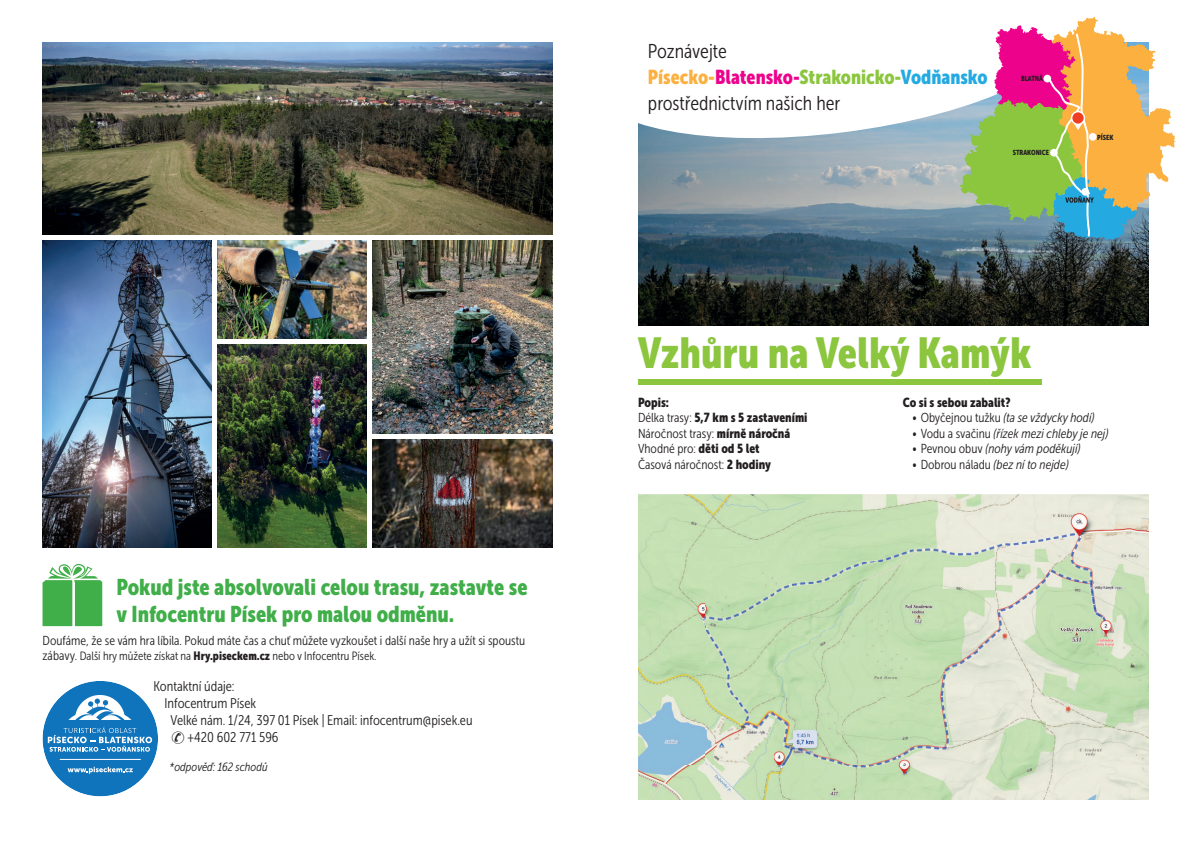
<style>
.page{position:relative;width:1191px;height:842px;background:#fff}
.page>*{position:absolute;margin:0;border:0;box-sizing:border-box;transform-origin:0 0}
.t1{font:43px "Museo Sans Cond 900";color:#8bc63e}
.t2{font:22.6px/27.2px "Museo Sans Cond 900";color:#40ae49}
.t3{font:20px "Museo Sans Cond 900";color:#8bc63e}
.t4{font:20px "Museo Sans Cond 300";color:#231f20}
.t5{font:14px "Museo Sans Cond 300";color:#231f20}
.t6{font:13px/15.6px "Museo Sans Cond 300";color:#231f20}
.t7{font:italic 13px "Museo Sans Cond 300";color:#231f20}
.t8{font:13px/15.6px "Museo Sans Cond 900";color:#231f20}
.t9{font:12px "Museo Sans Cond 300";color:#231f20}
.t10{font:italic 12px "Museo Sans Cond 300";color:#231f20}
.t11{font:7.2px "Museo Sans Cond 900";color:#231f20}
.s1{font-size:13px}
.s2{font-family:"Museo Sans Cond 900"}
.s3{color:#fbb03f}
.s4{color:#ed028c}
.s5{color:#24aae1}
.s6{font-family:"Museo Sans Cond 300"}
.s7{font-style:normal}
</style>
<div class="page">
<img style="left:638px;top:149px;width:510px;height:176px">
<svg style="left:638px;top:107px;width:322px;height:42px"></svg>
<div style="left:638px;top:379px;width:403px;height:5px;background:#8bc63e"></div>
<img style="left:638px;top:495px;width:510px;height:304px">
<div style="left:43px;top:681px;width:115px;height:115px;background:#1074bc;border-radius:50%"></div>
<svg style="left:68px;top:695px;width:63px;height:25px"></svg>
<svg style="left:48px;top:727px;width:104px;height:25px"></svg>
<hr style="left:60px;top:759px;width:81px;height:1px;background:#fff">
<svg style="left:68px;top:767px;width:65px;height:7px"></svg>
<svg style="left:43px;top:564px;width:59px;height:62px"></svg>
<img style="left:43px;top:43px;width:510px;height:505px">
<hr style="left:43px;top:236px;width:510px;height:4px;background:#fff">
<hr style="left:214px;top:339px;width:155px;height:4px;background:#fff">
<hr style="left:369px;top:435px;width:184px;height:4px;background:#fff">
<hr style="left:212px;top:238px;width:4px;height:310px;background:#fff">
<hr style="left:367px;top:238px;width:4px;height:310px;background:#fff">
<svg style="left:960px;top:17px;width:215px;height:223px"></svg>
<div style="left:1072px;top:112px;width:11px;height:12px;background:#ef3e22;border-radius:50%"></div>
<h2 class="t2" style="left:116px;top:573px;width:413px">Pokud jste absolvovali celou trasu, zastavte se v Infocentru Písek pro malou odměnu.</h2>
<p class="t6" style="left:43px;top:632px;width:484px">Doufáme, že se vám hra líbila. Pokud máte čas a chuť můžete vyzkoušet i další naše hry a užít si spoustu</p>
<p class="t9" style="left:43px;top:650px;width:335px"><span class="s1">zábavy.</span> Další hry můžete získat na <span class="s2">Hry.piseckem.cz</span> nebo v Infocentru Písek.</p>
<p class="t5" style="left:154px;top:679px;width:83px">Kontaktní údaje:</p>
<p class="t5" style="left:165px;top:696px;width:93px">Infocentrum Písek</p>
<p class="t5" style="left:171px;top:713px;width:303px">Velké nám. 1/24, 397 01 Písek | Email: infocentrum@pisek.eu</p>
<p class="t5" style="left:188px;top:729px;width:92px">+420 602 771 596</p>
<p class="t10" style="left:170px;top:760px;width:100px">*odpověď: 162 schodů</p>
<h3 class="t4" style="left:648px;top:40px;width:80px">Poznávejte</h3>
<h3 class="t3" style="left:648px;top:65px;width:341px"><span class="s3">Písecko-</span><span class="s4">Blatensko-</span>Strakonicko-<span class="s5">Vodňansko</span></h3>
<h3 class="t4" style="left:648px;top:92px;width:194px">prostřednictvím našich her</h3>
<p class="t11" style="left:1021px;top:75px;width:23px">BLATNÁ</p>
<p class="t11" style="left:1012px;top:148px;width:38px">STRAKONICE</p>
<p class="t11" style="left:1097px;top:133px;width:18px">PÍSEK</p>
<h1 class="t1" style="left:638px;top:329px;width:395px">Vzhůru na Velký Kamýk</h1>
<p class="t8" style="left:638px;top:394px;width:171px">Popis:<br><span class="s6">Délka trasy:</span> 5,7 km s 5 zastaveními</p>
<p class="t6" style="left:638px;top:426px;width:154px">Náročnost trasy: <span class="s2">mírně náročná<br></span>Vhodné pro: <span class="s2">děti od 5 let<br></span>Časová náročnost: <span class="s2">2 hodiny</span></p>
<p class="t8" style="left:902px;top:394px;width:110px">Co si s sebou zabalit?</p>
<p class="t7" style="left:912px;top:411px;width:184px"><span class="s7">• Obyčejnou tužku</span> (ta se vždycky hodí)</p>
<p class="t7" style="left:912px;top:426px;width:198px"><span class="s7">• Vodu a svačinu</span> (řízek mezi chleby je nej)</p>
<p class="t7" style="left:912px;top:442px;width:170px"><span class="s7">• Pevnou obuv</span> (nohy vám poděkují)</p>
<p class="t7" style="left:912px;top:458px;width:158px"><span class="s7">• Dobrou náladu</span> (bez ní to nejde)</p>
</div>
